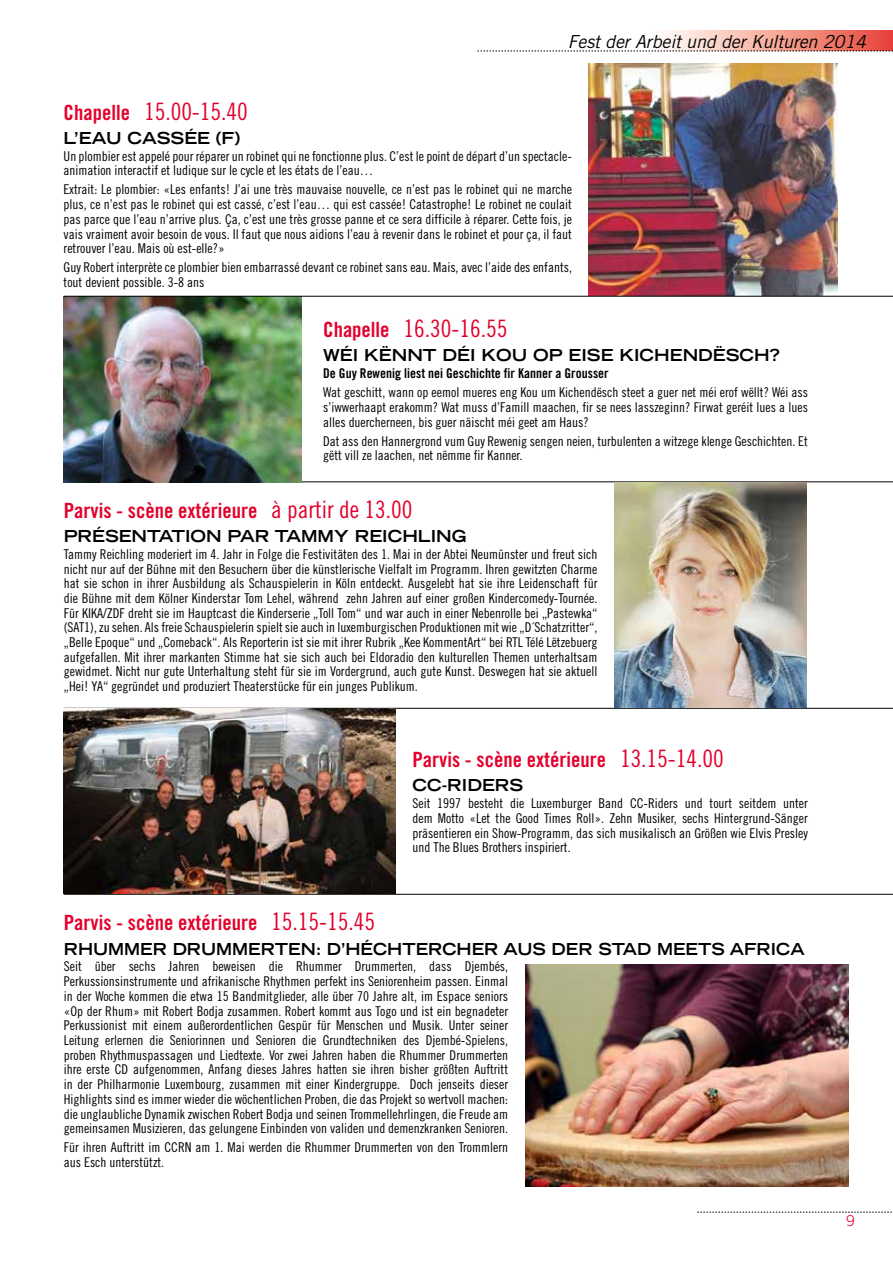
<style>
.page{position:relative;width:893px;height:1263px;background:#fff}
.page>*{position:absolute;margin:0;border:0;box-sizing:border-box;transform-origin:0 0}
.t1{font:24px "Trade Gothic LT Std Cn 18";color:#e3002c}
.t2{font:21px "Trade Gothic LT Std Bd Cn 20";color:#e3002c}
.t3{font:italic 18px "Trade Gothic LT Std";letter-spacing:-.01em;color:#000}
.t4{font:700 expanded 16.5px "Trade Gothic LT Std";color:#000}
.t5{font:300 15px "Trade Gothic LT Std";color:#e3002c}
.t6{font:13.5px/14.7px "Trade Gothic LT Std Cn 18";color:#000;text-align:justify}
.t7{font:13.5px "Trade Gothic LT Std Bd Cn 20";color:#000}
.s1{font-family:"Trade Gothic LT Std Bd Cn 20";font-size:21px}
.s2{font-family:"Trade Gothic LT Std Cn 18";font-size:24px}
</style>
<div class="page">
<svg style="left:477px;top:31px;width:416px;height:20px"></svg>
<svg style="left:477px;top:51px;width:416px;height:1px"></svg>
<hr style="left:64px;top:482px;width:829px;height:1px;background:#000">
<hr style="left:64px;top:894px;width:829px;height:1px;background:#000">
<hr style="left:64px;top:708px;width:829px;height:1px;background:#000">
<img style="left:614px;top:482px;width:193px;height:226px">
<img style="left:64px;top:297px;width:238px;height:185px">
<img style="left:589px;top:64px;width:249px;height:232px">
<hr style="left:64px;top:296px;width:829px;height:1px;background:#000">
<img style="left:64px;top:708px;width:331px;height:186px">
<img style="left:525px;top:965px;width:323px;height:221px">
<svg style="left:697px;top:1212px;width:195px;height:1px"></svg>
<h3 class="t3" style="left:568px;top:31px;width:300px">Fest der Arbeit und der Kulturen 2014</h3>
<h1 class="t1" style="left:64px;top:97px;width:186px"><span class="s1">Chapelle</span> 15.00-15.40</h1>
<p class="t4" style="left:64px;top:127px;width:178px">L’EAU CASSÉE (F)</p>
<p class="t6" style="left:64px;top:148px;width:510px">Un plombier est appelé pour réparer un robinet qui ne fonctionne plus. C’est le point de départ d’un spectacle&shy;animation interactif et ludique sur le cycle et les états de l’eau…</p>
<p class="t6" style="left:64px;top:182px;width:510px">Extrait: Le plombier: «Les enfants! J’ai une très mauvaise nouvelle, ce n’est pas le robinet qui ne marche plus, ce n’est pas le robinet qui est cassé, c’est l’eau… qui est cassée! Catastrophe! Le robinet ne coulait pas parce que l’eau n’arrive plus. Ça, c’est une très grosse panne et ce sera difficile à réparer. Cette fois, je vais vraiment avoir besoin de vous. Il faut que nous aidions l’eau à revenir dans le robinet et pour ça, il faut retrouver l’eau. Mais où est-elle?»</p>
<p class="t6" style="left:64px;top:260px;width:510px">Guy Robert interprète ce plombier bien embarrassé devant ce robinet sans eau. Mais, avec l’aide des enfants, tout devient possible. 3-8 ans</p>
<h1 class="t1" style="left:323px;top:314px;width:186px"><span class="s1">Chapelle</span> 16.30-16.55</h1>
<p class="t4" style="left:323px;top:345px;width:458px">WÉI KËNNT DÉI KOU OP EISE KICHENDËSCH?</p>
<p class="t7" style="left:323px;top:365px;width:287px">De Guy Rewenig liest nei Geschichte fir Kanner a Grousser</p>
<p class="t6" style="left:323px;top:385px;width:486px">Wat geschitt, wann op eemol mueres eng Kou um Kichendësch steet a guer net méi erof wëllt? Wéi ass s’iwwerhaapt erakomm? Wat muss d’Famill maachen, fir se nees lasszeginn? Firwat geréit lues a lues alles duercherneen, bis guer näischt méi geet am Haus?</p>
<p class="t6" style="left:323px;top:433px;width:486px">Dat ass den Hannergrond vum Guy Rewenig sengen neien, turbulenten a witzege klenge Geschichten. Et gëtt vill ze laachen, net nëmme fir Kanner.</p>
<h2 class="t2" style="left:64px;top:497px;width:350px">Parvis - scène extérieure <span class="s2">à partir de 13.00</span></h2>
<p class="t4" style="left:64px;top:525px;width:404px">PRÉSENTATION PAR TAMMY REICHLING</p>
<p class="t6" style="left:64px;top:546px;width:535px">Tammy Reichling moderiert im 4. Jahr in Folge die Festivitäten des 1. Mai in der Abtei Neumünster und freut sich nicht nur auf der Bühne mit den Besuchern über die künstlerische Vielfalt im Programm. Ihren gewitzten Charme hat sie schon in ihrer Ausbildung als Schauspielerin in Köln entdeckt. Ausgelebt hat sie ihre Leidenschaft für die Bühne mit dem Kölner Kinderstar Tom Lehel, während zehn Jahren auf einer großen Kindercomedy-Tournée.<br>Für KIKA/ZDF dreht sie im Hauptcast die Kinderserie „Toll Tom“ und war auch in einer Nebenrolle bei „Pastewka“ (SAT1), zu sehen. Als freie Schauspielerin spielt sie auch in luxemburgischen Produktionen mit wie „D´Schatzritter“, „Belle Epoque“ und „Comeback“. Als Reporterin ist sie mit ihrer Rubrik „Kee KommentArt“ bei RTL Télé Lëtzebuerg aufgefallen. Mit ihrer markanten Stimme hat sie sich auch bei Eldoradio den kulturellen Themen unterhaltsam gewidmet. Nicht nur gute Unterhaltung steht für sie im Vordergrund, auch gute Kunst. Deswegen hat sie aktuell „Hei! YA“ gegründet und produziert Theaterstücke für ein junges Publikum.</p>
<h2 class="t2" style="left:412px;top:747px;width:313px">Parvis - scène extérieure <span class="s2">13.15-14.00</span></h2>
<p class="t4" style="left:412px;top:775px;width:112px">CC-RIDERS</p>
<p class="t6" style="left:412px;top:796px;width:397px">Seit 1997 besteht die Luxemburger Band CC-Riders und tourt seitdem unter dem Motto «Let the Good Times Roll». Zehn Musiker, sechs Hintergrund-Sänger präsentieren ein Show-Programm, das sich musikalisch an Größen wie Elvis Presley und The Blues Brothers inspiriert.</p>
<h2 class="t2" style="left:64px;top:910px;width:313px">Parvis - scène extérieure <span class="s2">15.15-15.45</span></h2>
<p class="t4" style="left:64px;top:938px;width:742px">RHUMMER DRUMMERTEN: D’HÉCHTERCHER AUS DER STAD MEETS AFRICA</p>
<p class="t6" style="left:64px;top:959px;width:446px">Seit über sechs Jahren beweisen die Rhummer Drummerten, dass Djembés, Perkussionsinstrumente und afrikanische Rhythmen perfekt ins Seniorenheim passen. Einmal in der Woche kommen die etwa 15 Bandmitglieder, alle über 70 Jahre alt, im Espace seniors «Op der Rhum» mit Robert Bodja zusammen. Robert kommt aus Togo und ist ein begnadeter Perkussionist mit einem außerordentlichen Gespür für Menschen und Musik. Unter seiner Leitung erlernen die Seniorinnen und Senioren die Grundtechniken des Djembé-Spielens, proben Rhythmuspassagen und Liedtexte. Vor zwei Jahren haben die Rhummer Drummerten ihre erste CD aufgenommen, Anfang dieses Jahres hatten sie ihren bisher größten Auftritt in der Philharmonie Luxembourg, zusammen mit einer Kindergruppe. Doch jenseits dieser Highlights sind es immer wieder die wöchentlichen Proben, die das Projekt so wertvoll machen: die unglaubliche Dynamik zwischen Robert Bodja und seinen Trommellehrlingen, die Freude am gemeinsamen Musizieren, das gelungene Einbinden von validen und demenzkranken Senioren.</p>
<p class="t6" style="left:64px;top:1140px;width:446px">Für ihren Auftritt im CCRN am 1. Mai werden die Rhummer Drummerten von den Trommlern aus Esch unterstützt.</p>
<p class="t5" style="left:846px;top:1212px;width:10px">9</p>
</div>
